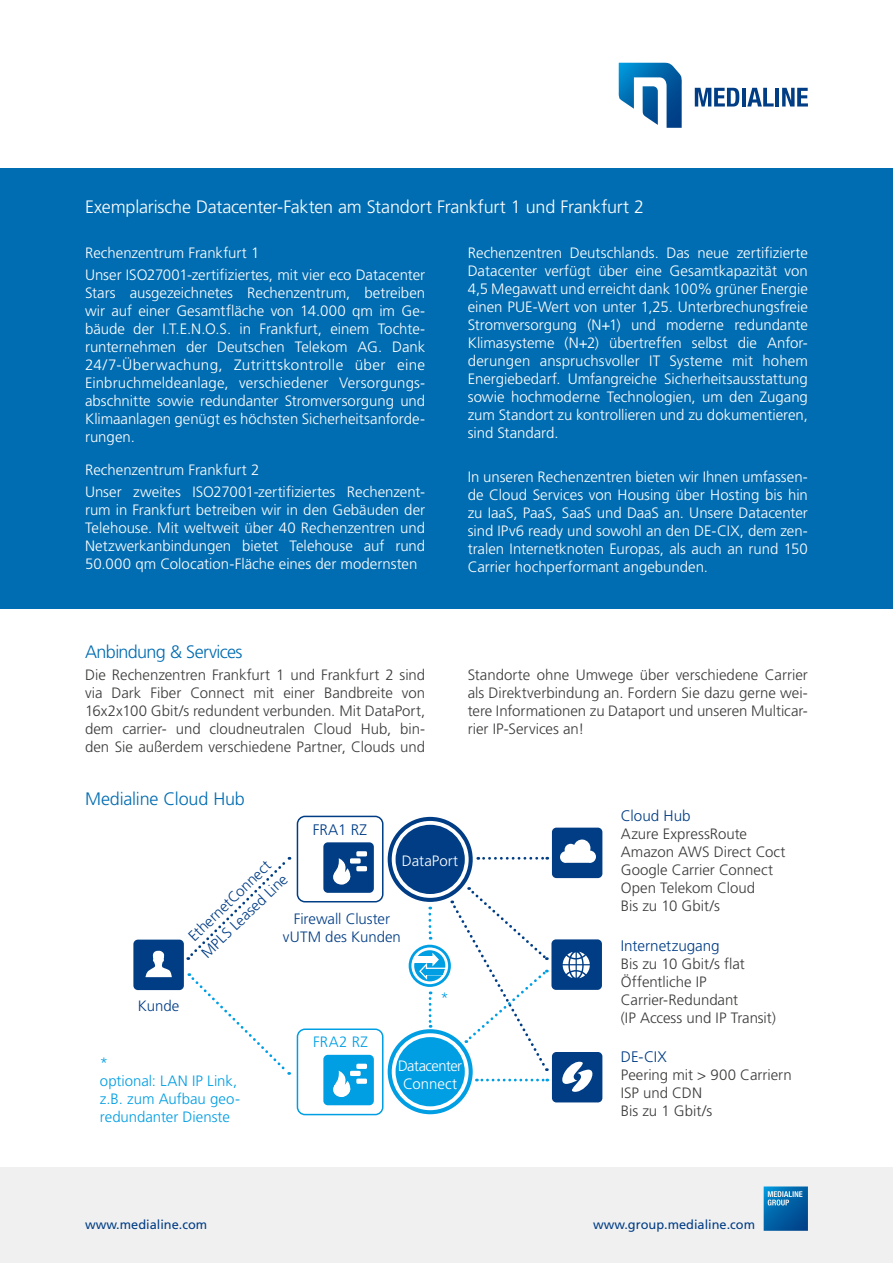
<style>
.page{position:relative;width:893px;height:1263px;background:#fff}
.page>*{position:absolute;margin:0;border:0;box-sizing:border-box;transform-origin:0 0}
.t1{font:300 18px "Frutiger LT Pro";letter-spacing:-.01em;color:#fff}
.t2{font:300 18px "Frutiger LT Pro";letter-spacing:-.025em;color:#006cb1}
.t3{font:300 15.3px "Frutiger LT Pro";color:#013d85}
.t4{font:300 15px/18px "Frutiger LT Pro";color:#fff;text-align:justify}
.t5{font:300 15px/18px "Frutiger LT Pro";color:#3b3b3a}
.t6{font:300 15px/21.3px "Frutiger LT Pro";letter-spacing:-.005em;color:#013d85}
.t7{font:300 15px/18px "Frutiger LT Pro";color:#009ee3}
.t8{font:300 15px/18px "Frutiger LT Pro";letter-spacing:-.03em;color:#fff;text-align:center}
.t9{font:12.75px "Frutiger LT Pro";color:#013d85}
</style>
<div class="page">
<div style="left:0;top:168px;width:893px;height:440px;background:#006cb1"></div>
<div style="left:133px;top:939px;width:51px;height:51px;background:#013d85;border-radius:4px"></div>
<div style="left:552px;top:1052px;width:50px;height:50px;background:#013d85;border-radius:4px"></div>
<svg style="left:188px;top:856px;width:103px;height:104px"></svg>
<svg style="left:189px;top:973px;width:102px;height:102px"></svg>
<div style="left:551px;top:939px;width:51px;height:51px;background:#013d85;border-radius:4px"></div>
<svg style="left:563px;top:952px;width:27px;height:26px"></svg>
<svg style="left:562px;top:1062px;width:30px;height:30px"></svg>
<div style="left:323px;top:842px;width:51px;height:51px;background:#013d85;border-radius:4px"></div>
<div style="left:323px;top:1055px;width:51px;height:50px;background:#009ee3;border-radius:4px"></div>
<svg style="left:333px;top:858px;width:23px;height:27px"></svg>
<svg style="left:333px;top:1071px;width:18px;height:26px"></svg>
<div style="left:356px;top:851px;width:11px;height:5px;border:3px solid #fff"></div>
<div style="left:356px;top:1064px;width:11px;height:5px;border:3px solid #fff"></div>
<div style="left:356px;top:866px;width:11px;height:5px;border:3px solid #fff"></div>
<div style="left:356px;top:1078px;width:11px;height:6px;border:3px solid #fff"></div>
<div style="left:350px;top:858px;width:11px;height:5px;border:3px solid #fff"></div>
<div style="left:350px;top:1071px;width:11px;height:5px;border:3px solid #fff"></div>
<div style="left:297px;top:816px;width:86px;height:86px;border:2px solid #013d85;border-radius:8px"></div>
<div style="left:297px;top:1028px;width:86px;height:87px;border:2px solid #009ee3;border-radius:8px"></div>
<svg style="left:388px;top:817px;width:85px;height:85px"></svg>
<svg style="left:388px;top:1029px;width:85px;height:85px"></svg>
<svg style="left:392px;top:821px;width:77px;height:77px"></svg>
<svg style="left:392px;top:1033px;width:77px;height:77px"></svg>
<div style="left:396px;top:825px;width:69px;height:69px;background:#013d85;border-radius:50%"></div>
<div style="left:396px;top:1037px;width:69px;height:69px;background:#009ee3;border-radius:50%"></div>
<svg style="left:408px;top:944px;width:44px;height:43px"></svg>
<svg style="left:413px;top:949px;width:34px;height:34px"></svg>
<div style="left:409px;top:945px;width:42px;height:42px;border:3px solid #009ee3;border-radius:50%"></div>
<div style="left:414px;top:950px;width:31px;height:31px;border:3px solid #009ee3;border-radius:50%"></div>
<div style="left:416px;top:952px;width:27px;height:27px;background:#009ee3;border-radius:50%"></div>
<div style="left:414px;top:956px;width:21px;height:7px;background:#fff"></div>
<svg style="left:145px;top:950px;width:27px;height:27px"></svg>
<div style="left:552px;top:828px;width:50px;height:50px;background:#013d85;border-radius:4px"></div>
<svg style="left:560px;top:839px;width:36px;height:24px"></svg>
<svg style="left:478px;top:857px;width:70px;height:3px"></svg>
<svg style="left:418px;top:887px;width:131px;height:184px"></svg>
<svg style="left:476px;top:1079px;width:72px;height:2px"></svg>
<div style="left:0;top:1167px;width:893px;height:96px;background:#f0f0f0"></div>
<svg style="left:764px;top:1186px;width:44px;height:45px;background:#1a70ae"></svg>
<svg style="left:695px;top:88px;width:44px;height:19px"></svg>
<hr style="left:742px;top:88px;width:4px;height:19px;background:#013d85">
<svg style="left:747px;top:88px;width:27px;height:19px"></svg>
<hr style="left:775px;top:88px;width:4px;height:19px;background:#013d85">
<svg style="left:782px;top:88px;width:26px;height:19px"></svg>
<svg style="left:618px;top:63px;width:64px;height:65px"></svg>
<p class="t1" style="left:85px;top:196px;width:561px">Exemplarische Datacenter-Fakten am Standort Frankfurt 1 und Frankfurt 2</p>
<p class="t4" style="left:85px;top:241px;width:342px;line-height:22.2px">Rechenzentrum Frankfurt 1<br>Unser ISO27001-zertifiziertes, mit vier eco Datacenter</p>
<p class="t4" style="left:85px;top:284px;width:342px">Stars ausgezeichnetes Rechenzentrum, betreiben wir auf einer Gesamtfläche von 14.000 qm im Ge&shy;bäude der I.T.E.N.O.S. in Frankfurt, einem Tochte&shy;runternehmen der Deutschen Telekom AG. Dank 24/7-Überwachung, Zutrittskontrolle über eine Einbruchmeldeanlage, verschiedener Versorgungs&shy;abschnitte sowie redundanter Stromversorgung und Klimaanlagen genügt es höchsten Sicherheitsanforde&shy;rungen.</p>
<p class="t4" style="left:85px;top:459px;width:342px;line-height:22.2px">Rechenzentrum Frankfurt 2<br>Unser zweites ISO27001-zertifiziertes Rechenzent-</p>
<p class="t4" style="left:85px;top:501px;width:342px">rum in Frankfurt betreiben wir in den Gebäuden der Telehouse. Mit weltweit über 40 Rechenzentren und Netzwerkanbindungen bietet Telehouse auf rund 50.000 qm Colocation-Fläche eines der modernsten</p>
<p class="t4" style="left:468px;top:243px;width:342px">Rechenzentren Deutschlands. Das neue zertifizierte Datacenter verfügt über eine Gesamtkapazität von 4,5 Megawatt und erreicht dank 100% grüner Energie einen PUE-Wert von unter 1,25. Unterbrechungsfreie Stromversorgung (N+1) und moderne redundante Klimasysteme (N+2) übertreffen selbst die Anfor&shy;derungen anspruchsvoller IT Systeme mit hohem Energiebedarf. Umfangreiche Sicherheitsausstattung sowie hochmoderne Technologien, um den Zugang zum Standort zu kontrollieren und zu dokumentieren, sind Standard.</p>
<p class="t4" style="left:468px;top:468px;width:342px">In unseren Rechenzentren bieten wir Ihnen umfassen&shy;de Cloud Services von Housing über Hosting bis hin zu IaaS, PaaS, SaaS und DaaS an. Unsere Datacenter sind IPv6 ready und sowohl an den DE-CIX, dem zen&shy;tralen Internetknoten Europas, als auch an rund 150<br>Carrier hochperformant angebunden.</p>
<p class="t2" style="left:85px;top:641px;width:159px">Anbindung &amp; Services</p>
<p class="t5" style="left:85px;top:666px;width:342px;text-align:justify">Die Rechenzentren Frankfurt 1 und Frankfurt 2 sind via Dark Fiber Connect mit einer Bandbreite von 16x2x100 Gbit/s redundent verbunden. Mit DataPort, dem carrier- und cloudneutralen Cloud Hub, bin&shy;den Sie außerdem verschiedene Partner, Clouds und</p>
<p class="t5" style="left:468px;top:666px;width:342px;text-align:justify">Standorte ohne Umwege über verschiedene Carrier als Direktverbindung an. Fordern Sie dazu gerne wei&shy;tere Informationen zu Dataport und unseren Multicar&shy;rier IP-Services an!</p>
<p class="t2" style="left:85px;top:788px;width:161px">Medialine Cloud Hub</p>
<p class="t3" style="left:313px;top:820px;width:56px">FRA1 RZ</p>
<p class="t4" style="left:402px;top:851px;width:58px">DataPort</p>
<p class="t6" style="left:182px;top:932px;width:115px;rotate:-44deg">EthernetConnect<br>MPLS Leased Line</p>
<p class="t6" style="left:283px;top:910px;width:119px;line-height:18px;text-align:center">Firewall Cluster vUTM des Kunden</p>
<p class="t6" style="left:138px;top:995px;width:43px">Kunde</p>
<p class="t7" style="left:313px;top:1033px;width:56px">FRA2 RZ</p>
<p class="t7" style="left:440px;top:989px;width:10px">*</p>
<p class="t7" style="left:100px;top:1054px;width:142px">*<br>optional: LAN IP Link, z.B. zum Aufbau geo&shy;redundanter Dienste</p>
<p class="t8" style="left:398px;top:1057px;width:66px">Datacenter<br>Connect</p>
<p class="t3" style="left:621px;top:807px;width:71px">Cloud Hub</p>
<p class="t5" style="left:621px;top:825px;width:166px">Azure ExpressRoute<br>Amazon AWS Direct Coct<br>Google Carrier Connect<br>Open Telekom Cloud<br>Bis zu 10 Gbit/s</p>
<p class="t3" style="left:621px;top:937px;width:100px">Internetzugang</p>
<p class="t5" style="left:621px;top:955px;width:157px">Bis zu 10 Gbit/s flat<br>Öffentliche IP<br>Carrier-Redundant<br>(IP Access und IP Transit)</p>
<p class="t3" style="left:621px;top:1048px;width:48px">DE-CIX</p>
<p class="t5" style="left:621px;top:1066px;width:172px">Peering mit &gt; 900 Carriern<br>ISP und CDN<br>Bis zu 1 Gbit/s</p>
<p class="t9" style="left:85px;top:1216px;width:124px">www.medialine.com</p>
<p class="t9" style="left:593px;top:1216px;width:164px">www.group.medialine.com</p>
</div>
